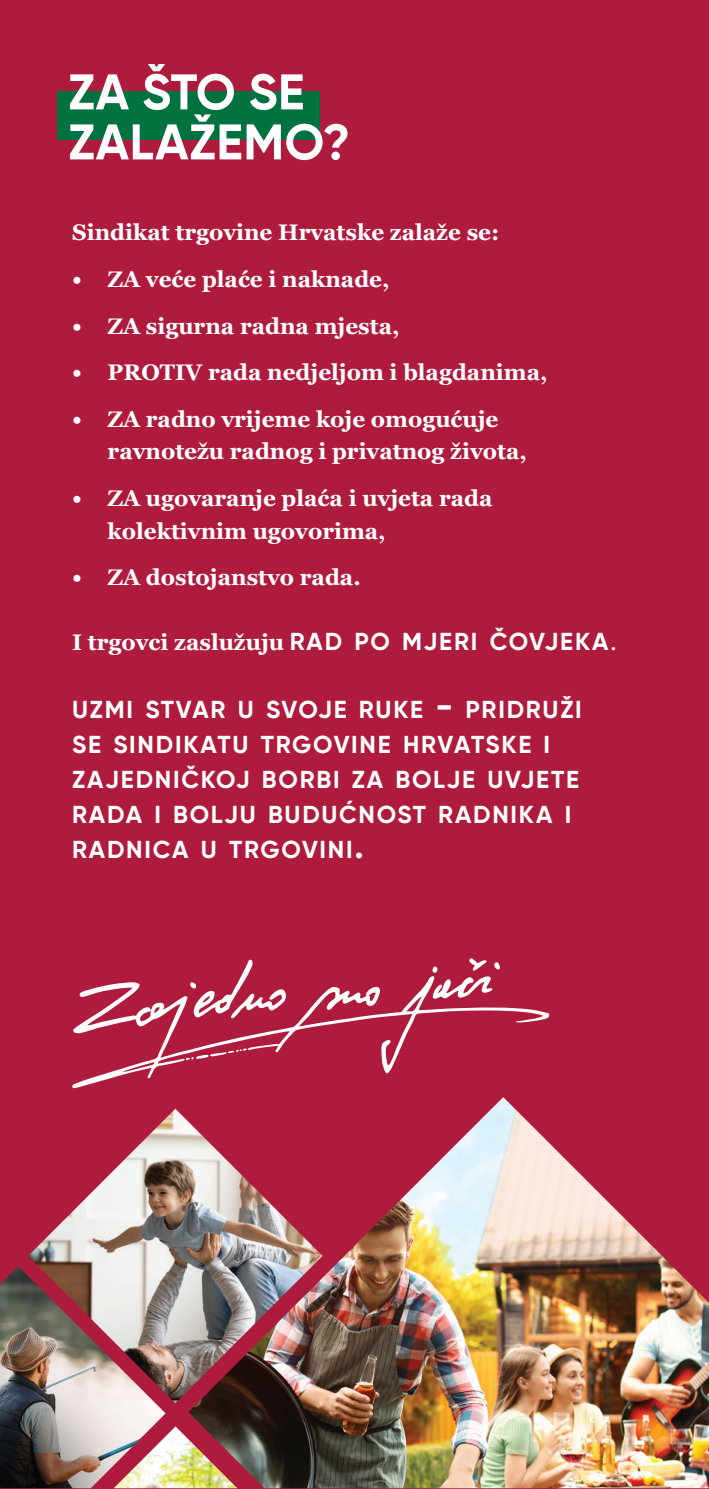
<style>
.page{position:relative;width:709px;height:1489px;background:#fff}
.page>*{position:absolute;margin:0;border:0;box-sizing:border-box;transform-origin:0 0}
.t1{font:700 50px/50px "Gilroy";letter-spacing:.01em;color:#fff}
.t2{font:700 24.5px/35px "Gilroy";letter-spacing:.07em;color:#fff}
.t3{font:700 22.5px/32.5px "Georgia";color:#fff}
.s1{font-family:"Gilroy";font-size:24.5px}
.s2{font-family:"Gilroy";font-weight:500;font-size:25px}
.s3{font-size:35px}
</style>
<div class="page">
<div style="left:0;top:0;width:709px;height:1487px;background:#ae1b3d"></div>
<div style="left:57px;top:91px;width:263px;height:49px;background:#007240"></div>
<svg style="left:72px;top:958px;width:478px;height:130px"></svg>
<img style="left:28px;top:1108px;width:160px;height:294px">
<img style="left:0;top:1265px;width:166px;height:222px">
<img style="left:188px;top:1097px;width:521px;height:390px">
<img style="left:114px;top:1426px;width:123px;height:61px">
<h1 class="t1" style="left:68px;top:67px;width:283px">ZA ŠTO SE<br>ZALAŽEMO?</h1>
<p class="t3" style="left:72px;top:216px;width:429px">Sindikat trgovine Hrvatske zalaže se:</p>
<p class="t3" style="left:72px;top:263px;width:319px">• ZA veće plaće i naknade,</p>
<p class="t3" style="left:72px;top:309px;width:329px">• ZA sigurna radna mjesta,</p>
<p class="t3" style="left:72px;top:356px;width:477px">• PROTIV rada nedjeljom i blagdanima,</p>
<p class="t3" style="left:108px;top:403px;width:421px;text-indent:-35px">• ZA radno vrijeme koje omogućuje ravnotežu radnog i privatnog života,</p>
<p class="t3" style="left:108px;top:482px;width:386px;text-indent:-35px">• ZA ugovaranje plaća i uvjeta rada kolektivnim ugovorima,</p>
<p class="t3" style="left:72px;top:561px;width:290px">• ZA dostojanstvo rada.</p>
<p class="t3" style="left:72px;top:626px;width:546px">I trgovci zaslužuju <span class="s1">RAD PO MJERI ČOVJEKA</span><span class="s2">.</span></p>
<p class="t2" style="left:72px;top:691px;width:511px">UZMI STVAR U SVOJE RUKE <span class="s3">-</span> PRIDRUŽI<br>SE SINDIKATU TRGOVINE HRVATSKE I<br>ZAJEDNIČKOJ BORBI ZA BOLJE UVJETE<br>RADA I BOLJU BUDUĆNOST RADNIKA I<br>RADNICA U TRGOVINI<span class="s3">.</span></p>
</div>
